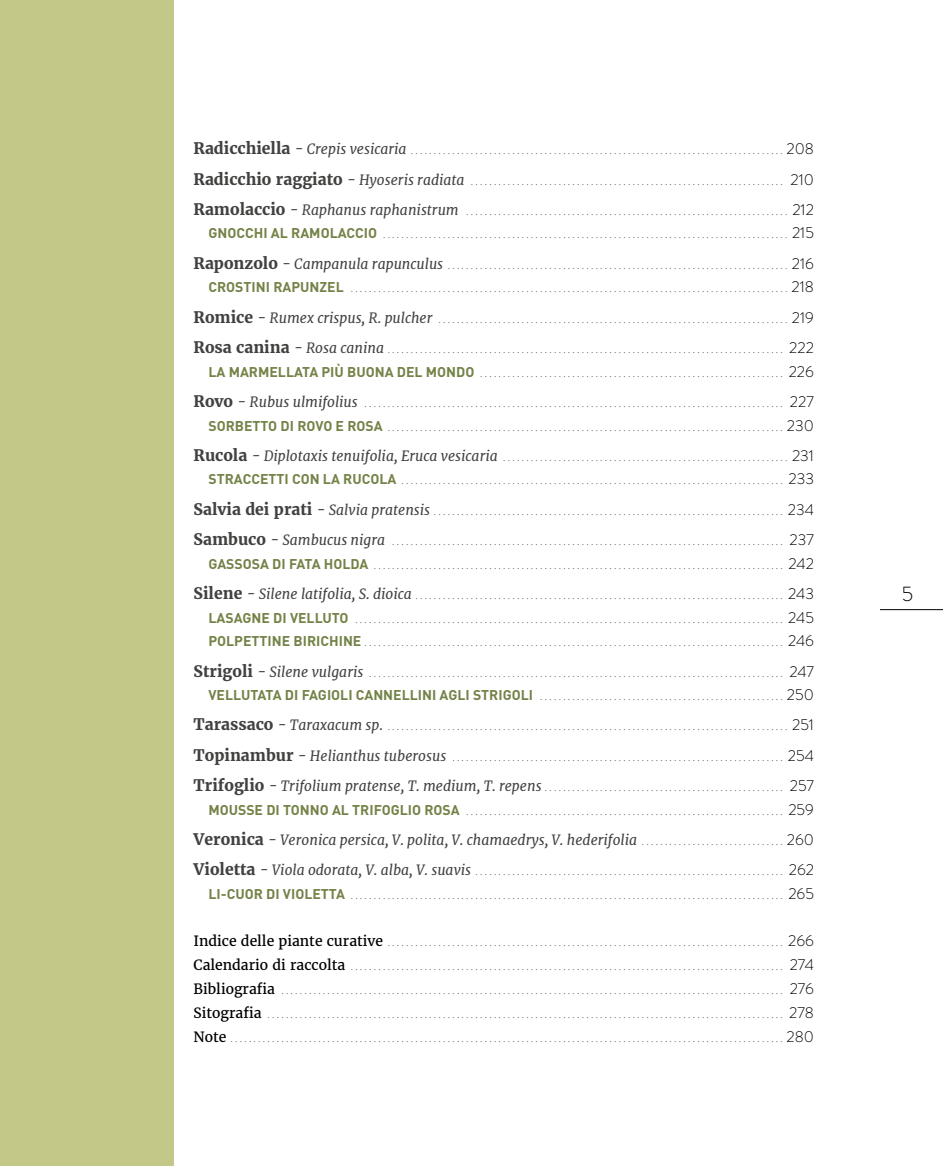
<style>
.page{position:relative;width:943px;height:1166px;background:#fff}
.page>*{position:absolute;margin:0;border:0;box-sizing:border-box;transform-origin:0 0}
.t1{font:300 21px "Brandon Grotesque";color:#000}
.t2{font:italic 14px "Merriweather";color:#414140}
.t3{font:300 10.5px "Brandon Grotesque";color:#000}
.s1{font-family:"Merriweather";font-weight:700;font-size:15.75px;color:#414140}
.s2{font-family:"Merriweather";font-weight:400;font-style:italic;font-size:14px;color:#414140}
.s3{font-size:15.75px}
.s4{font-family:"DIN";font-weight:700;font-size:14px;color:#738247}
.s5{font-weight:700;font-style:normal;font-size:15.75px}
.s6{font-family:"Brandon Grotesque";font-weight:300;font-style:normal;font-size:10.5px;color:#000}
.s7{font-family:"Brandon Grotesque";font-weight:300;font-style:normal;font-size:15.75px;color:#000}
.s8{font-family:"Merriweather";font-weight:400;font-size:14px}
</style>
<div class="page">
<div style="left:0;top:0;width:174px;height:1166px;background:#c3c889"></div>
<hr style="left:880px;top:609px;width:63px;height:1px;background:#000">
<p class="t3" style="left:193px;top:144px;width:622px"><span class="s1">Radicchiella</span> <span class="s2">- Crepis vesicaria</span> . . . . . . . . . . . . . . . . . . . . . . . . . . . . . . . . . . . . . . . . . . . . . . . . . . . . . . . . . . . . . . . . . . . . . . . . . . . . . . . . <span class="s3">208</span></p>
<p class="t3" style="left:193px;top:174px;width:622px"><span class="s1">Radicchio raggiato</span> <span class="s2">- Hyoseris radiata</span> . . . . . . . . . . . . . . . . . . . . . . . . . . . . . . . . . . . . . . . . . . . . . . . . . . . . . . . . . . . . . . . . . . . . <span class="s3">210</span></p>
<p class="t3" style="left:193px;top:204px;width:622px"><span class="s1">Ramolaccio</span> <span class="s2">- Raphanus raphanistrum</span> . . . . . . . . . . . . . . . . . . . . . . . . . . . . . . . . . . . . . . . . . . . . . . . . . . . . . . . . . . . . . . . . . . . . . <span class="s3">212</span></p>
<p class="t3" style="left:208px;top:228px;width:607px"><span class="s4">GNOCCHI AL RAMOLACCIO</span> . . . . . . . . . . . . . . . . . . . . . . . . . . . . . . . . . . . . . . . . . . . . . . . . . . . . . . . . . . . . . . . . . . . . . . . . . . . . . . . . . . . . . . . <span class="s3">215</span></p>
<p class="t3" style="left:193px;top:258px;width:622px"><span class="s1">Raponzolo</span> <span class="s2">- Campanula rapunculus</span> . . . . . . . . . . . . . . . . . . . . . . . . . . . . . . . . . . . . . . . . . . . . . . . . . . . . . . . . . . . . . . . . . . . . . . . . . <span class="s3">216</span></p>
<p class="t3" style="left:208px;top:282px;width:607px"><span class="s4">CROSTINI RAPUNZEL</span> . . . . . . . . . . . . . . . . . . . . . . . . . . . . . . . . . . . . . . . . . . . . . . . . . . . . . . . . . . . . . . . . . . . . . . . . . . . . . . . . . . . . . . . . . . . . . . <span class="s3">218</span></p>
<p class="t3" style="left:193px;top:312px;width:622px"><span class="s1">Romice</span> <span class="s2">- Rumex crispus, R. pulcher</span> . . . . . . . . . . . . . . . . . . . . . . . . . . . . . . . . . . . . . . . . . . . . . . . . . . . . . . . . . . . . . . . . . . . . . . . . . . . <span class="s3">219</span></p>
<p class="t3" style="left:193px;top:342px;width:622px"><span class="s1">Rosa canina</span> <span class="s2">- Rosa canina</span> . . . . . . . . . . . . . . . . . . . . . . . . . . . . . . . . . . . . . . . . . . . . . . . . . . . . . . . . . . . . . . . . . . . . . . . . . . . . . . . . . . . . . . <span class="s3">222</span></p>
<p class="t3" style="left:208px;top:366px;width:607px"><span class="s4">LA MARMELLATA PIÙ BUONA DEL MONDO</span> . . . . . . . . . . . . . . . . . . . . . . . . . . . . . . . . . . . . . . . . . . . . . . . . . . . . . . . . . . . . . . . . . . <span class="s3">226</span></p>
<p class="t3" style="left:193px;top:396px;width:622px"><span class="s1">Rovo</span> <span class="s2">- Rubus ulmifolius</span> . . . . . . . . . . . . . . . . . . . . . . . . . . . . . . . . . . . . . . . . . . . . . . . . . . . . . . . . . . . . . . . . . . . . . . . . . . . . . . . . . . . . . . . . . . . <span class="s3">227</span></p>
<p class="t3" style="left:208px;top:420px;width:607px"><span class="s4">SORBETTO DI ROVO E ROSA</span> . . . . . . . . . . . . . . . . . . . . . . . . . . . . . . . . . . . . . . . . . . . . . . . . . . . . . . . . . . . . . . . . . . . . . . . . . . . . . . . . . . . . . <span class="s3">230</span></p>
<p class="t3" style="left:193px;top:450px;width:622px"><span class="s1">Rucola</span> <span class="s2">- Diplotaxis tenuifolia, Eruca vesicaria</span> . . . . . . . . . . . . . . . . . . . . . . . . . . . . . . . . . . . . . . . . . . . . . . . . . . . . . . . . . . . . . <span class="s3">231</span></p>
<p class="t3" style="left:208px;top:474px;width:607px"><span class="s4">STRACCETTI CON LA RUCOLA</span> . . . . . . . . . . . . . . . . . . . . . . . . . . . . . . . . . . . . . . . . . . . . . . . . . . . . . . . . . . . . . . . . . . . . . . . . . . . . . . . . . . . <span class="s3">233</span></p>
<p class="t3" style="left:193px;top:504px;width:622px"><span class="s1">Salvia dei prati</span> <span class="s2">- Salvia pratensis</span> . . . . . . . . . . . . . . . . . . . . . . . . . . . . . . . . . . . . . . . . . . . . . . . . . . . . . . . . . . . . . . . . . . . . . . . . . . . <span class="s3">234</span></p>
<p class="t3" style="left:193px;top:534px;width:622px"><span class="s1">Sambuco</span> <span class="s2">- Sambucus nigra</span> . . . . . . . . . . . . . . . . . . . . . . . . . . . . . . . . . . . . . . . . . . . . . . . . . . . . . . . . . . . . . . . . . . . . . . . . . . . . . . . . . . . . . <span class="s3">237</span></p>
<p class="t3" style="left:208px;top:558px;width:607px"><span class="s4">GASSOSA DI FATA HOLDA</span> . . . . . . . . . . . . . . . . . . . . . . . . . . . . . . . . . . . . . . . . . . . . . . . . . . . . . . . . . . . . . . . . . . . . . . . . . . . . . . . . . . . . . . . . . <span class="s3">242</span></p>
<p class="t3" style="left:193px;top:588px;width:622px"><span class="s1">Silene</span> <span class="s2">- Silene latifolia, S. dioica</span> . . . . . . . . . . . . . . . . . . . . . . . . . . . . . . . . . . . . . . . . . . . . . . . . . . . . . . . . . . . . . . . . . . . . . . . . . . . . . . . <span class="s3">243</span></p>
<p class="t3" style="left:208px;top:612px;width:607px"><span class="s4">LASAGNE DI VELLUTO</span> . . . . . . . . . . . . . . . . . . . . . . . . . . . . . . . . . . . . . . . . . . . . . . . . . . . . . . . . . . . . . . . . . . . . . . . . . . . . . . . . . . . . . . . . . . . . <span class="s3">245</span></p>
<p class="t3" style="left:208px;top:636px;width:607px"><span class="s4">POLPETTINE BIRICHINE</span> ........................................................................................... <span class="s3">246</span></p>
<p class="t3" style="left:193px;top:666px;width:622px"><span class="s1">Strigoli</span> <span class="s2">- Silene vulgaris</span> . . . . . . . . . . . . . . . . . . . . . . . . . . . . . . . . . . . . . . . . . . . . . . . . . . . . . . . . . . . . . . . . . . . . . . . . . . . . . . . . . . . . . . . . . . <span class="s3">247</span></p>
<p class="t3" style="left:208px;top:689px;width:607px"><span class="s4">VELLUTATA DI FAGIOLI CANNELLINI AGLI STRIGOLI</span> . . . . . . . . . . . . . . . . . . . . . . . . . . . . . . . . . . . . . . . . . . . . . . . . . . . . <span class="s3">250</span></p>
<p class="t3" style="left:193px;top:720px;width:622px"><span class="s1">Tarassaco</span> <span class="s2">- Taraxacum sp.</span> . . . . . . . . . . . . . . . . . . . . . . . . . . . . . . . . . . . . . . . . . . . . . . . . . . . . . . . . . . . . . . . . . . . . . . . . . . . . . . . . . . . . . . <span class="s3">251</span></p>
<p class="t3" style="left:193px;top:750px;width:622px"><span class="s1">Topinambur</span> <span class="s2">- Helianthus tuberosus</span> . . . . . . . . . . . . . . . . . . . . . . . . . . . . . . . . . . . . . . . . . . . . . . . . . . . . . . . . . . . . . . . . . . . . . . . <span class="s3">254</span></p>
<p class="t3" style="left:193px;top:780px;width:622px"><span class="s1">Trifoglio</span> <span class="s2">- Trifolium pratense, T. medium, T. repens</span> .................................................... <span class="s3">257</span></p>
<p class="t3" style="left:208px;top:804px;width:607px"><span class="s4">MOUSSE DI TONNO AL TRIFOGLIO ROSA</span> . . . . . . . . . . . . . . . . . . . . . . . . . . . . . . . . . . . . . . . . . . . . . . . . . . . . . . . . . . . . . . . . . . . . <span class="s3">259</span></p>
<h2 class="t2" style="left:193px;top:830px;width:622px"><span class="s5">Veronica</span> - Veronica persica, V. polita, V. chamaedrys, V. hederifolia <span class="s6">. . . . . . . . . . . . . . . . . . . . . . . . . . . . . .</span> <span class="s7">260</span></h2>
<p class="t3" style="left:193px;top:864px;width:622px"><span class="s1">Violetta</span> <span class="s2">- Viola odorata, V. alba, V. suavis</span> . . . . . . . . . . . . . . . . . . . . . . . . . . . . . . . . . . . . . . . . . . . . . . . . . . . . . . . . . . . . . . . . . . . <span class="s3">262</span></p>
<p class="t3" style="left:208px;top:888px;width:607px"><span class="s4">LI-CUOR DI VIOLETTA</span> . . . . . . . . . . . . . . . . . . . . . . . . . . . . . . . . . . . . . . . . . . . . . . . . . . . . . . . . . . . . . . . . . . . . . . . . . . . . . . . . . . . . . . . . . . . . . <span class="s3">265</span></p>
<p class="t3" style="left:193px;top:935px;width:622px"><span class="s8">Indice delle piante curative</span> . . . . . . . . . . . . . . . . . . . . . . . . . . . . . . . . . . . . . . . . . . . . . . . . . . . . . . . . . . . . . . . . . . . . . . . . . . . . . . . . . . . . . <span class="s3">266</span></p>
<p class="t3" style="left:193px;top:959px;width:622px"><span class="s8">Calendario di raccolta</span> . . . . . . . . . . . . . . . . . . . . . . . . . . . . . . . . . . . . . . . . . . . . . . . . . . . . . . . . . . . . . . . . . . . . . . . . . . . . . . . . . . . . . . . . . . . . . . <span class="s3">274</span></p>
<p class="t3" style="left:193px;top:983px;width:622px"><span class="s8">Bibliografia</span> . . . . . . . . . . . . . . . . . . . . . . . . . . . . . . . . . . . . . . . . . . . . . . . . . . . . . . . . . . . . . . . . . . . . . . . . . . . . . . . . . . . . . . . . . . . . . . . . . . . . . . . . . . . . . <span class="s3">276</span></p>
<p class="t3" style="left:193px;top:1007px;width:622px"><span class="s8">Sitografia</span> . . . . . . . . . . . . . . . . . . . . . . . . . . . . . . . . . . . . . . . . . . . . . . . . . . . . . . . . . . . . . . . . . . . . . . . . . . . . . . . . . . . . . . . . . . . . . . . . . . . . . . . . . . . . . . . . <span class="s3">278</span></p>
<p class="t3" style="left:193px;top:1031px;width:622px"><span class="s8">Note</span> ........................................................................................................................ <span class="s3">280</span></p>
<h1 class="t1" style="left:901px;top:579px;width:13px">5</h1>
</div>
